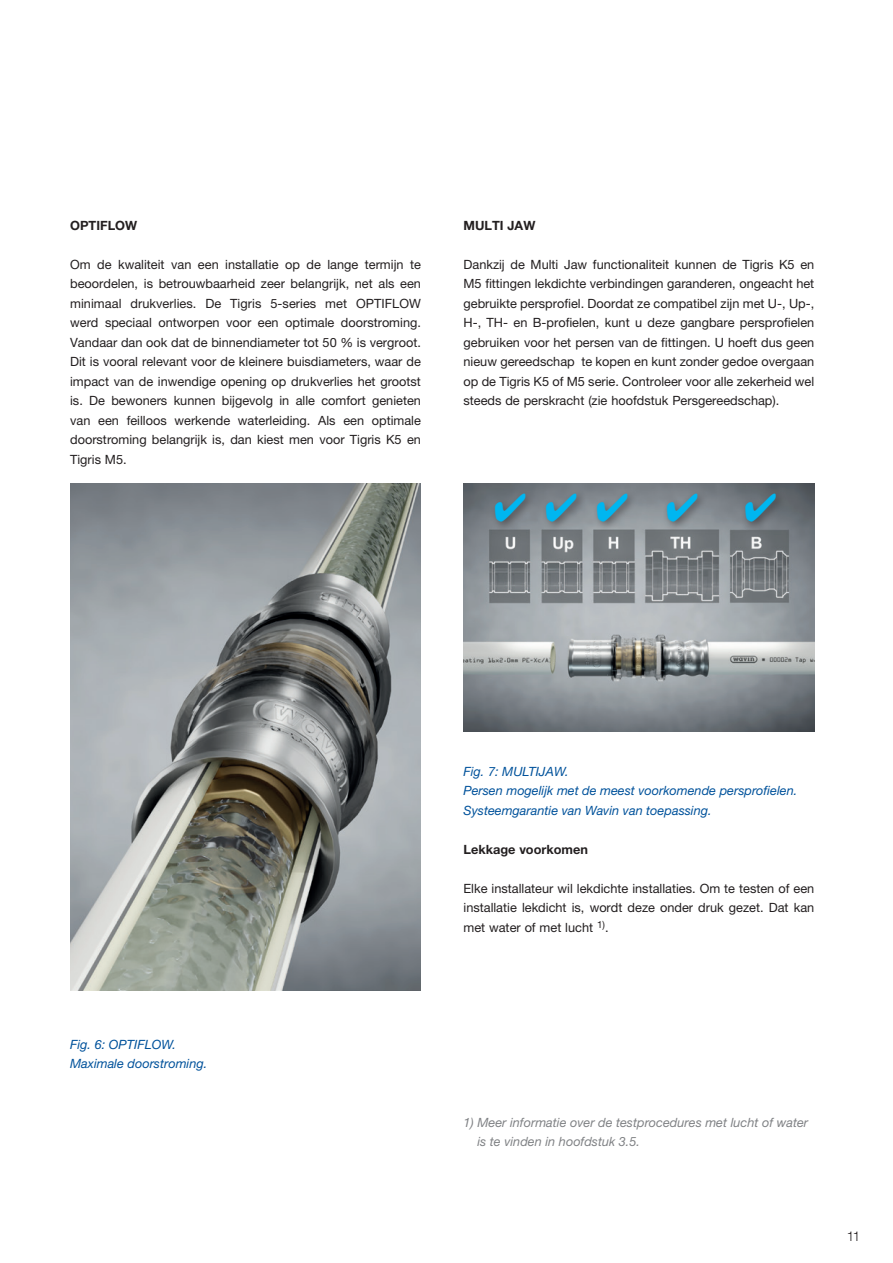
<style>
.page{position:relative;width:893px;height:1263px;background:#fff}
.page>*{position:absolute;margin:0;border:0;box-sizing:border-box;transform-origin:0 0}
.t1{font:300 13.5px "Helvetica Neue";color:#231f20}
.wavin_nieuw_opsom_te{font:12.75px/19.5px "Helvetica Neue";color:#231f20;text-align:justify}
.t2{font:italic 12.75px/19.5px "Helvetica Neue";color:#01529b}
.t3{font:italic 12.75px/19.5px "Helvetica Neue";color:#808285}
.wavin_nieuw_opsom_te-2{font:700 12.75px "Helvetica Neue";color:#231f20}
</style>
<div class="page">
<img style="left:70px;top:483px;width:351px;height:507px">
<img style="left:463px;top:484px;width:351px;height:248px">
<div style="left:490px;top:489px;width:46px;height:43px;background:#231f20;opacity:.5"></div>
<div style="left:541px;top:489px;width:46px;height:43px;background:#231f20;opacity:.5"></div>
<div style="left:592px;top:489px;width:46px;height:43px;background:#231f20;opacity:.5"></div>
<div style="left:740px;top:489px;width:46px;height:43px;background:#231f20;opacity:.5"></div>
<div style="left:662px;top:489px;width:46px;height:43px;background:#231f20;opacity:.5"></div>
<svg style="left:495px;top:493px;width:30px;height:29px"></svg>
<svg style="left:546px;top:493px;width:30px;height:29px"></svg>
<svg style="left:597px;top:493px;width:30px;height:29px"></svg>
<svg style="left:667px;top:493px;width:30px;height:29px"></svg>
<svg style="left:745px;top:493px;width:31px;height:29px"></svg>
<p class="wavin_nieuw_opsom_te-2" style="left:70px;top:217px;width:69px">OPTIFLOW</p>
<p class="wavin_nieuw_opsom_te" style="left:70px;top:254px;width:352px">Om de kwaliteit van een installatie op de lange termijn te beoordelen, is betrouwbaarheid zeer belangrijk, net als een minimaal drukverlies. De Tigris 5-series met OPTIFLOW werd speciaal ontworpen voor een optimale doorstroming.<br>Vandaar dan ook dat de binnendiameter tot 50 % is vergroot.<br>Dit is vooral relevant voor de kleinere buisdiameters, waar de impact van de inwendige opening op drukverlies het grootst is. De bewoners kunnen bijgevolg in alle comfort genieten van een feilloos werkende waterleiding. Als een optimale doorstroming belangrijk is, dan kiest men voor Tigris K5 en Tigris M5.</p>
<p class="wavin_nieuw_opsom_te-2" style="left:463px;top:217px;width:73px">MULTI JAW</p>
<p class="wavin_nieuw_opsom_te" style="left:463px;top:254px;width:352px">Dankzij de Multi Jaw functionaliteit kunnen de Tigris K5 en M5 fittingen lekdichte verbindingen garanderen, ongeacht het gebruikte persprofiel. Doordat ze compatibel zijn met U-, Up-, H-, TH- en B-profielen, kunt u deze gangbare persprofielen gebruiken voor het persen van de fittingen. U hoeft dus geen nieuw gereedschap te kopen en kunt zonder gedoe overgaan op de Tigris K5 of M5 serie. Controleer voor alle zekerheid wel steeds de perskracht (zie hoofdstuk Persgereedschap).</p>
<p class="t2" style="left:70px;top:1034px;width:107px">Fig. 6: OPTIFLOW.</p>
<p class="t2" style="left:70px;top:1054px;width:139px">Maximale doorstroming.</p>
<p class="t2" style="left:463px;top:761px;width:107px">Fig. 7: MULTIJAW.</p>
<p class="t2" style="left:463px;top:781px;width:335px">Persen mogelijk met de meest voorkomende persprofielen.<br>Systeemgarantie van Wavin van toepassing.</p>
<p class="wavin_nieuw_opsom_te-2" style="left:463px;top:841px;width:126px">Lekkage voorkomen</p>
<p class="wavin_nieuw_opsom_te" style="left:463px;top:878px;width:352px">Elke installateur wil lekdichte installaties. Om te testen of een installatie lekdicht is, wordt deze onder druk gezet. Dat kan met water of met lucht <sup>1)</sup>.</p>
<p class="t3" style="left:477px;top:1112px;width:332px;text-indent:-14px">1) Meer informatie over de testprocedures met lucht of water is te vinden in hoofdstuk 3.5.</p>
<p class="t1" style="left:847px;top:1227px;width:15px">11</p>
</div>
